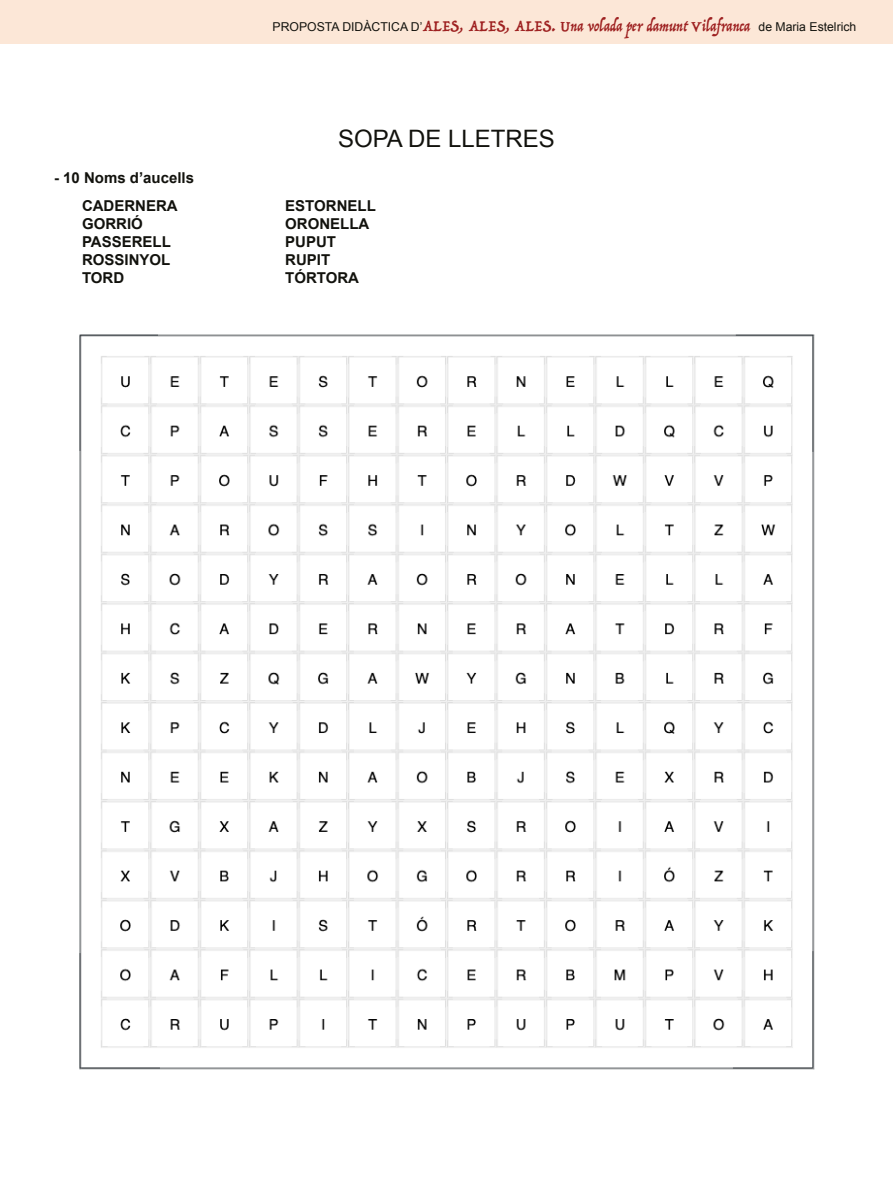
<style>
.page{position:relative;width:893px;height:1191px;background:#fff}
.page>*{position:absolute;margin:0;border:0;box-sizing:border-box;transform-origin:0 0}
.t1{font:24px "Arial";color:#12120d}
.t2{font:700 15px/18px "Arial";color:#12120d}
.t3{font:12.15px "Arial";color:#12120d}
.s1{font-family:"Trattatello";font-size:17.55px;color:#9e2121}
.s2{font-family:"Trattatello";font-size:15.9px;color:#9e2121}
</style>
<div class="page">
<div style="left:0;top:0;width:893px;height:43px;background:#fce7d7"></div>
<img style="left:79px;top:334px;width:736px;height:736px">
<p class="t2" style="left:82px;top:164px;width:114px;line-height:27.8px;text-indent:-28px">- 10 Noms d’aucells<br>CADERNERA</p>
<p class="t2" style="left:82px;top:215px;width:90px">GORRIÓ<br>PASSERELL<br>ROSSINYOL<br>TORD</p>
<p class="t3" style="left:273px;top:18px;width:585px">PROPOSTA DIDÀCTICA D’<span class="s1">ALES, ALES, ALES.</span> <span class="s2">Una volada per damunt Vilafranca</span> de Maria Estelrich</p>
<h1 class="t1" style="left:338px;top:123px;width:218px">SOPA DE LLETRES</h1>
<p class="t2" style="left:285px;top:197px;width:92px">ESTORNELL<br>ORONELLA<br>PUPUT<br>RUPIT<br>TÓRTORA</p>
</div>
